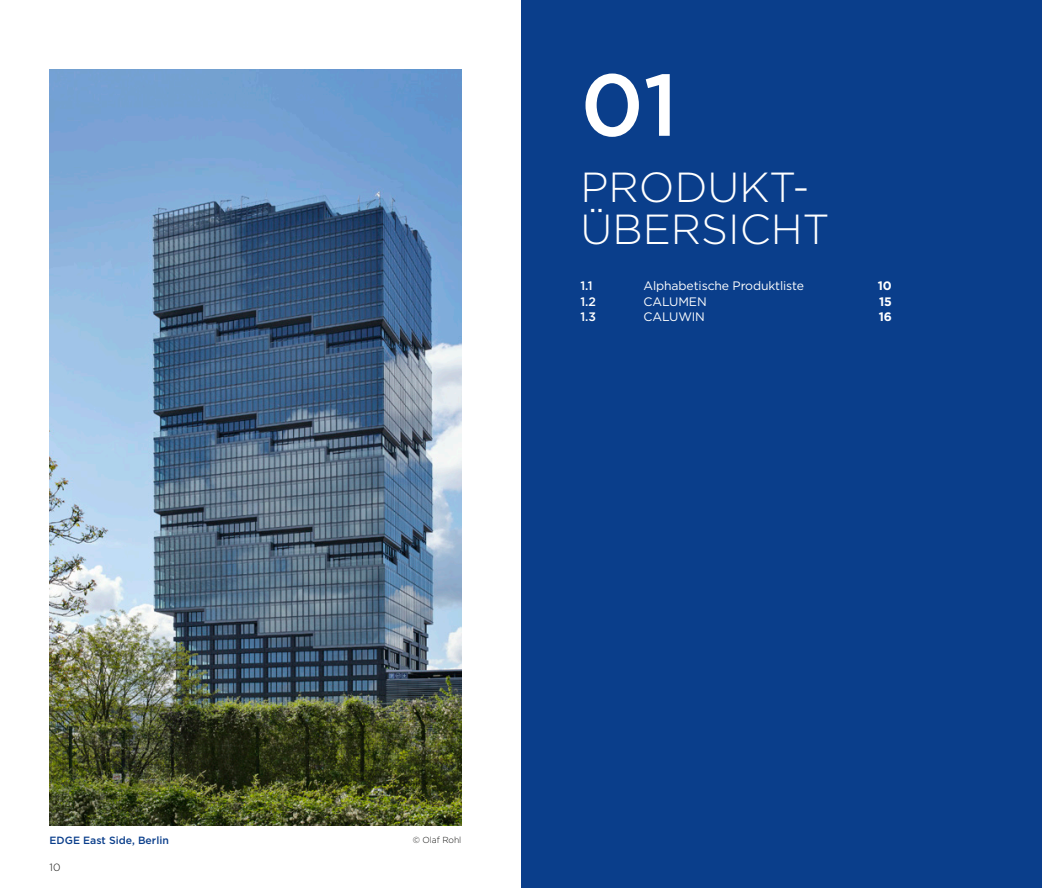
<style>
.page{position:relative;width:1042px;height:888px;background:#fff}
.page>*{position:absolute;margin:0;border:0;box-sizing:border-box;transform-origin:0 0}
.t1{font:500 87.5px "Gotham";color:#fff}
.t2{font:300 42px/42px "Gotham";color:#fff}
.t3{font:12.25px "Gotham";letter-spacing:-.01em;color:#fff}
.t4{font:500 12.25px "Gotham";color:#fff}
.t5{font:700 12.25px "Gotham";color:#fff}
.t6{font:500 10.5px "Gotham";color:#0a3e8b}
.t7{font:300 10.5px "Gotham";color:#11110f}
.t8{font:300 8.75px "Gotham";letter-spacing:-.005em;color:#11110f}
</style>
<div class="page">
<div style="left:521px;top:0;width:521px;height:888px;background:#0a3e8b"></div>
<img style="left:50px;top:69px;width:411px;height:756px">
<h1 class="t1" style="left:580px;top:55px;width:99px">01</h1>
<h2 class="t2" style="left:580px;top:165px;width:251px">PRODUKT-<br>ÜBERSICHT</h2>
<p class="t4" style="left:580px;top:279px;width:14px">1.1</p>
<p class="t3" style="left:643px;top:278px;width:162px">Alphabetische Produktliste</p>
<p class="t5" style="left:878px;top:277px;width:15px">10</p>
<p class="t4" style="left:580px;top:294px;width:17px">1.2</p>
<p class="t3" style="left:643px;top:294px;width:65px">CALUMEN</p>
<p class="t5" style="left:879px;top:293px;width:14px">15</p>
<p class="t4" style="left:580px;top:310px;width:17px">1.3</p>
<p class="t3" style="left:643px;top:309px;width:63px">CALUWIN</p>
<p class="t5" style="left:879px;top:309px;width:15px">16</p>
<p class="t6" style="left:50px;top:834px;width:121px">EDGE East Side, Berlin</p>
<p class="t8" style="left:413px;top:835px;width:50px">© Olaf Rohl</p>
<p class="t7" style="left:50px;top:860px;width:12px">10</p>
</div>
